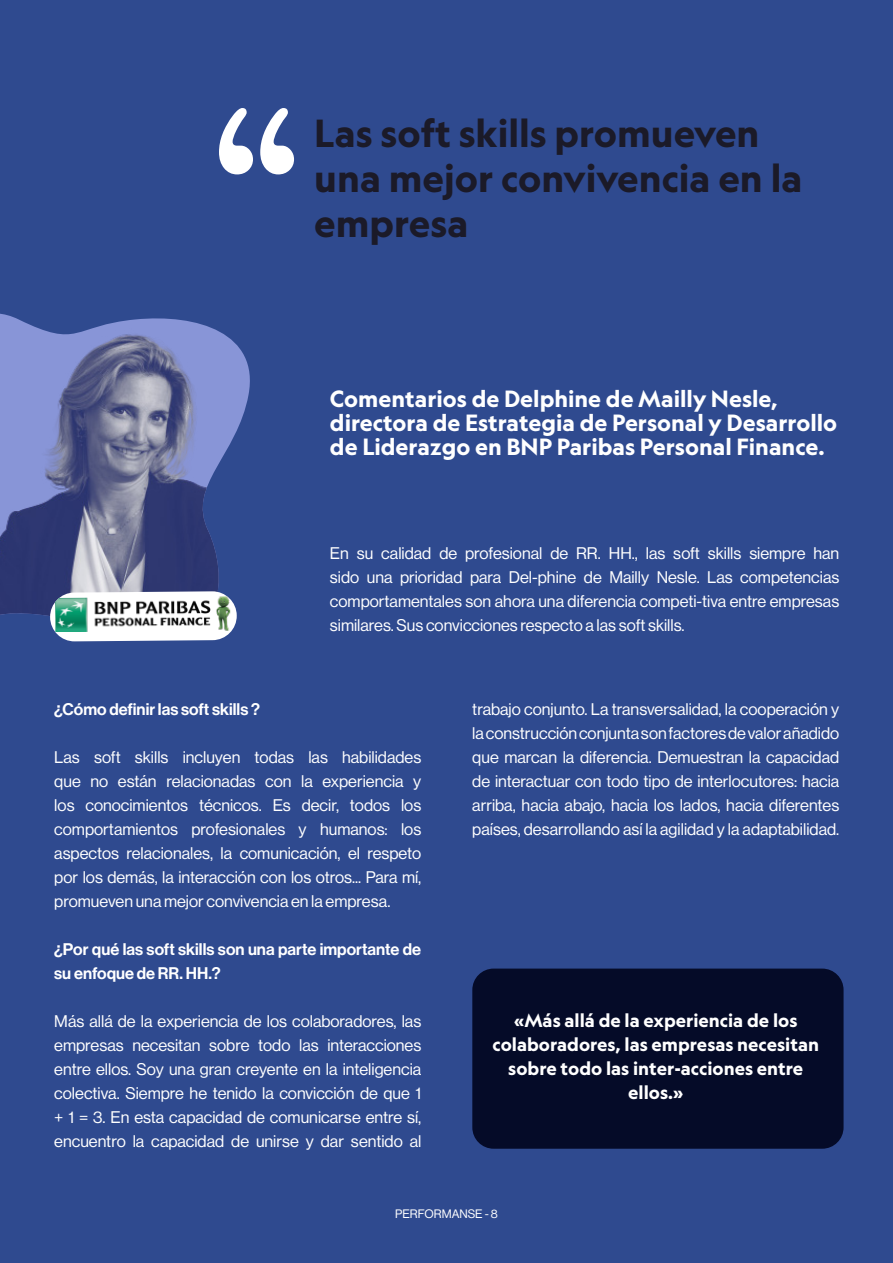
<style>
.page{position:relative;width:893px;height:1263px;background:#2f4a8f}
.page>*{position:absolute;margin:0;border:0;box-sizing:border-box;transform-origin:0 0}
.t1{font:700 37.5px/45px "Geograph";color:#1b1a28}
.t2{font:700 22.5px/24px "Geograph";color:#fff}
.t3{font:700 18px/24px "Geograph";color:#fff;text-align:center}
.t4{font:16.5px/24px "N Haas Grotesk DS Pro 55 Rg";color:#fff;text-align:justify}
.t5{font:16.5px/24px "N Haas Grotesk DS Pro 65 Md";color:#fff}
.t6{font:12px "N Haas Grotesk DS Pro 55 Rg";color:#fff}
</style>
<div class="page">
<div style="left:472px;top:968px;width:371px;height:181px;background:#050b28;border-radius:21px"></div>
<img style="left:0;top:313px;width:250px;height:303px">
<svg style="left:50px;top:591px;width:187px;height:50px;background:#d1d5e4"></svg>
<img style="left:55px;top:596px;width:175px;height:36px">
<svg style="left:219px;top:108px;width:75px;height:66px"></svg>
<h1 class="t1" style="left:314px;top:110px;width:489px">Las soft skills promueven una mejor convivencia en la empresa</h1>
<h2 class="t2" style="left:330px;top:386px;width:509px">Comentarios de Delphine de Mailly Nesle, directora de Estrategia de Personal y Desarrollo de Liderazgo en BNP Paribas Personal Finance.</h2>
<p class="t4" style="left:330px;top:540px;width:511px">En su calidad de profesional de RR. HH., las soft skills siempre han sido una prioridad para Del-phine de Mailly Nesle. Las competencias comportamentales son ahora una diferencia competi-tiva entre empresas similares. Sus convicciones respecto a las soft skills.</p>
<p class="t5" style="left:54px;top:696px;width:207px">¿Cómo definir las soft skills ?</p>
<p class="t4" style="left:54px;top:744px;width:368px">Las soft skills incluyen todas las habilidades que no están relacionadas con la experiencia y los conocimientos técnicos. Es decir, todos los comportamientos profesionales y humanos: los aspectos relacionales, la comunicación, el respeto por los demás, la interacción con los otros... Para mí, promueven una mejor convivencia en la empresa.</p>
<p class="t5" style="left:54px;top:936px;width:368px">¿Por qué las soft skills son una parte importante de su enfoque de RR. HH.?</p>
<p class="t4" style="left:54px;top:1008px;width:368px">Más allá de la experiencia de los colaboradores, las empresas necesitan sobre todo las interacciones entre ellos. Soy una gran creyente en la inteligencia colectiva. Siempre he tenido la convicción de que 1 + 1 = 3. En esta capacidad de comunicarse entre sí, encuentro la capacidad de unirse y dar sentido al</p>
<p class="t4" style="left:472px;top:696px;width:368px">trabajo conjunto. La transversalidad, la cooperación y la construcción conjunta son factores de valor añadido que marcan la diferencia. Demuestran la capacidad de interactuar con todo tipo de interlocutores: hacia arriba, hacia abajo, hacia los lados, hacia diferentes países, desarrollando así la agilidad y la adaptabilidad.</p>
<p class="t3" style="left:492px;top:1008px;width:328px">«Más allá de la experiencia de los colaboradores, las empresas necesitan sobre todo las inter-acciones entre ellos.»</p>
<p class="t6" style="left:395px;top:1205px;width:104px">PERFORMANSE - 8</p>
</div>
